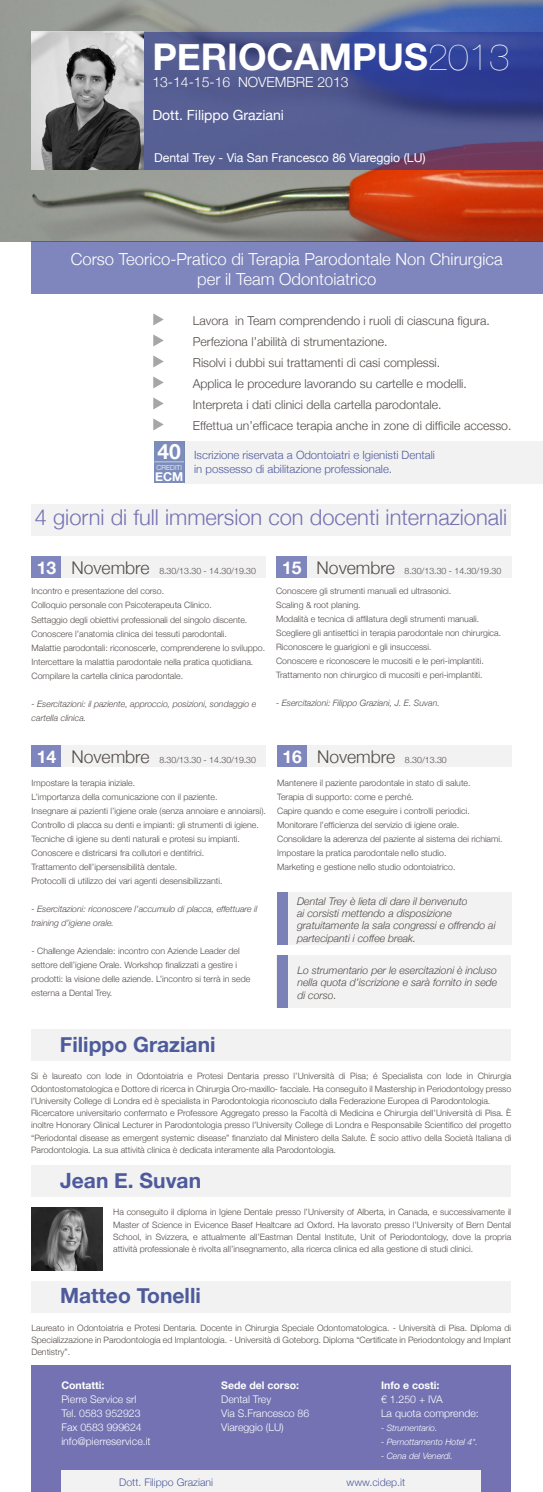
<style>
.page{position:relative;width:543px;height:1492px;background:#fff}
.page>*{position:absolute;margin:0;border:0;box-sizing:border-box;transform-origin:0 0}
.t1{font:700 36.75px "Helvetica Neue";color:#fff}
.t2{font:300 21.88px "Helvetica Neue";color:#7472b3}
.t3{font:700 21px "Helvetica Neue";color:#4d5a9b}
.t4{font:700 21px "Helvetica Neue";color:#fff}
.t5{font:700 17.5px "Helvetica Neue";color:#fff}
.t6{font:300 16.62px/19.9px "Helvetica Neue";color:#fff;text-align:center}
.t7{font:300 14px "Helvetica Neue";color:#fff}
.t8{font:14px "Helvetica Neue";color:#fff}
.t9{font:300 12.25px/21px "Helvetica Neue";color:#524b48}
.t10{font:12.25px "Helvetica Neue";color:#fff}
.t11{font:700 12.25px "Helvetica Neue";color:#fff}
.t12{font:300 11.38px/13.7px "Helvetica Neue";color:#4f5b9e}
.t13{font:italic 300 10.5px/12.2px "Helvetica Neue";color:#524b48}
.t14{font:300 10.5px/14px "Helvetica Neue";color:#fff}
.t15{font:700 10.5px "Helvetica Neue";color:#fff}
.t16{font:300 10.5px "Helvetica Neue";color:#4f5b9e}
.t17{font:300 8.75px/14px "Helvetica Neue";color:#524b48}
.t18{font:italic 300 8.75px/14px "Helvetica Neue";color:#524b48}
.t19{font:italic 300 8.75px "Helvetica Neue";color:#fff}
.t20{font:300 7px "Helvetica Neue";color:#fff}
.s1{font-weight:200}
.s2{font-size:17.5px}
</style>
<div class="page">
<img style="left:0;top:0;width:542px;height:242px">
<img style="left:32px;top:32px;width:112px;height:137px">
<svg style="left:144px;top:32px;width:398px;height:138px;background:#4b528d"></svg>
<div style="left:32px;top:242px;width:510px;height:52px;background:#7f86bd"></div>
<div style="left:277px;top:892px;width:234px;height:52px;background:#f2f2f2"></div>
<div style="left:276px;top:955px;width:235px;height:52px;background:#f2f2f2"></div>
<div style="left:31px;top:1166px;width:480px;height:31px;background:#f2f2f2"></div>
<div style="left:31px;top:1029px;width:480px;height:31px;background:#f2f2f2"></div>
<div style="left:31px;top:1281px;width:480px;height:31px;background:#f2f2f2"></div>
<div style="left:31px;top:504px;width:480px;height:32px;background:#f2f2f2"></div>
<div style="left:277px;top:746px;width:30px;height:21px;background:#7f86bd"></div>
<div style="left:31px;top:746px;width:31px;height:21px;background:#7f86bd"></div>
<div style="left:31px;top:557px;width:31px;height:21px;background:#7f86bd"></div>
<div style="left:276px;top:557px;width:31px;height:21px;background:#7f86bd"></div>
<div style="left:307px;top:746px;width:204px;height:21px;background:#f2f2f2"></div>
<div style="left:62px;top:746px;width:204px;height:21px;background:#f2f2f2"></div>
<div style="left:62px;top:557px;width:204px;height:21px;background:#f2f2f2"></div>
<div style="left:307px;top:557px;width:204px;height:21px;background:#f2f2f2"></div>
<svg style="left:153px;top:334px;width:11px;height:12px"></svg>
<svg style="left:153px;top:313px;width:11px;height:12px"></svg>
<svg style="left:153px;top:355px;width:11px;height:12px"></svg>
<svg style="left:153px;top:376px;width:11px;height:12px"></svg>
<svg style="left:153px;top:397px;width:11px;height:12px"></svg>
<svg style="left:153px;top:418px;width:11px;height:12px"></svg>
<img style="left:32px;top:1207px;width:71px;height:63px">
<div style="left:277px;top:892px;width:11px;height:52px;background:#7a81b7"></div>
<div style="left:276px;top:955px;width:11px;height:52px;background:#7a81b7"></div>
<div style="left:184px;top:441px;width:358px;height:42px;background:#f2f2f2"></div>
<div style="left:154px;top:461px;width:30px;height:22px;background:#7c8cbb"></div>
<div style="left:154px;top:441px;width:30px;height:21px;background:#7c8cbb"></div>
<hr style="left:154px;top:461px;width:30px;height:1px;background:#fff">
<div style="left:32px;top:1365px;width:479px;height:126px;background:#7472b3"></div>
<div style="left:61px;top:1470px;width:419px;height:22px;background:#f2f2f2"></div>
<h1 class="t1" style="left:152px;top:28px;width:358px">PERIOCAMPUS<span class="s1">2013</span></h1>
<h3 class="t7" style="left:152px;top:70px;width:198px">13-14-15-16 NOVEMBRE 2013</h3>
<h3 class="t8" style="left:152px;top:105px;width:133px">Dott. Filippo Graziani</h3>
<h3 class="t10" style="left:154px;top:149px;width:273px">Dental Trey - Via San Francesco 86 Viareggio (LU)</h3>
<h3 class="t6" style="left:71px;top:248px;width:433px">Corso Teorico-Pratico di Terapia Parodontale Non Chirurgica per il Team Odontoiatrico</h3>
<h3 class="t4" style="left:157px;top:435px;width:25px">40</h3>
<p class="t20" style="left:156px;top:462px;width:27px">CREDITI</p>
<h3 class="t11" style="left:155px;top:467px;width:30px">ECM</h3>
<p class="t9" style="left:193px;top:310px;width:320px">Lavora in Team comprendendo i ruoli di ciascuna figura.<br>Perfeziona l’abilità di strumentazione.<br>Risolvi i dubbi sui trattamenti di casi complessi.<br>Applica le procedure lavorando su cartelle e modelli.<br>Interpreta i dati clinici della cartella parodontale.<br>Effettua un’efficace terapia anche in zone di difficile accesso.</p>
<h3 class="t12" style="left:194px;top:447px;width:242px">Iscrizione riservata a Odontoiatri e Igienisti Dentali in possesso di abilitazione professionale.</h3>
<h2 class="t2" style="left:35px;top:500px;width:473px">4 giorni di full immersion con docenti internazionali</h2>
<h3 class="t5" style="left:37px;top:554px;width:21px">13</h3>
<h3 class="t5" style="left:282px;top:554px;width:21px">15</h3>
<p class="t17" style="left:71px;top:563px;width:186px"><span class="s2">Novembre</span> 8.30/13.30 - 14.30/19.30</p>
<p class="t17" style="left:316px;top:563px;width:186px"><span class="s2">Novembre</span> 8.30/13.30 - 14.30/19.30</p>
<p class="t17" style="left:276px;top:584px;width:226px">Conoscere gli strumenti manuali ed ultrasonici.<br>Scaling &amp; root planing.<br>Modalità e tecnica di affilatura degli strumenti manuali.<br>Scegliere gli antisettici in terapia parodontale non chirurgica.<br>Riconoscere le guarigioni e gli insuccessi.<br>Conoscere e riconoscere le mucositi e le peri-implantiti.<br>Trattamento non chirurgico di mucositi e peri-implantiti.</p>
<p class="t18" style="left:276px;top:696px;width:165px">- Esercitazioni: Filippo Graziani, J. E. Suvan.</p>
<p class="t17" style="left:32px;top:584px;width:235px">Incontro e presentazione del corso.<br>Colloquio personale con Psicoterapeuta Clinico.<br>Settaggio degli obiettivi professionali del singolo discente.<br>Conoscere l’anatomia clinica dei tessuti parodontali.<br>Malattie parodontali: riconoscerle, comprenderene lo sviluppo.<br>Intercettare la malattia parodontale nella pratica quotidiana.<br>Compilare la cartella clinica parodontale.</p>
<p class="t18" style="left:32px;top:696px;width:226px">- Esercitazioni: il paziente, approccio, posizioni, sondaggio e cartella clinica.</p>
<h3 class="t5" style="left:37px;top:743px;width:21px">14</h3>
<h3 class="t5" style="left:282px;top:743px;width:21px">16</h3>
<p class="t17" style="left:71px;top:752px;width:186px"><span class="s2">Novembre</span> 8.30/13.30 - 14.30/19.30</p>
<p class="t17" style="left:317px;top:752px;width:131px"><span class="s2">Novembre</span> 8.30/13.30</p>
<p class="t17" style="left:32px;top:775px;width:236px">Impostare la terapia iniziale.<br>L’importanza della comunicazione con il paziente.<br>Insegnare ai pazienti l’igiene orale (senza annoiare e annoiarsi).<br>Controllo di placca su denti e impianti: gli strumenti di igiene.<br>Tecniche di igiene su denti naturali e protesi su impianti.<br>Conoscere e districarsi fra collutori e dentifrici.<br>Trattamento dell’ipersensibilità dentale.<br>Protocolli di utilizzo dei vari agenti desensibilizzanti.</p>
<p class="t18" style="left:32px;top:901px;width:227px">- Esercitazioni: riconoscere l’accumulo di placca, effettuare il training d’igiene orale.</p>
<p class="t17" style="left:32px;top:943px;width:220px">- Challenge Aziendale: incontro con Aziende Leader del settore dell’igiene Orale. Workshop finalizzati a gestire i prodotti: la visione delle aziende. L’incontro si terrà in sede esterna a Dental Trey.</p>
<p class="t17" style="left:277px;top:775px;width:227px">Mantenere il paziente parodontale in stato di salute.<br>Terapia di supporto: come e perché.<br>Capire quando e come eseguire i controlli periodici.<br>Monitorare l’efficienza del servizio di igiene orale.<br>Consolidare la aderenza del paziente al sistema dei richiami.<br>Impostare la pratica parodontale nello studio.<br>Marketing e gestione nello studio odontoiatrico.</p>
<p class="t13" style="left:297px;top:894px;width:200px">Dental Trey è lieta di dare il benvenuto<br>ai corsisti mettendo a disposizione gratuitamente la sala congressi e offrendo ai partecipanti i coffee break.</p>
<p class="t13" style="left:297px;top:964px;width:201px;text-align:justify">Lo strumentario per le esercitazioni è incluso nella quota d’iscrizione e sarà fornito in sede di corso.</p>
<h3 class="t3" style="left:60px;top:1028px;width:157px">Filippo Graziani</h3>
<p class="t17" style="left:31px;top:1069px;width:481px;line-height:12.2px">Si è laureato con lode in Odontoiatria e Protesi Dentaria presso l’Università di Pisa; é Specialista con lode in Chirurgia Odontostomatologica e Dottore di ricerca in Chirurgia Oro-maxillo- facciale. Ha conseguito il Mastership in Periodontology presso l’University College di Londra ed è specialista in Parodontologia riconosciuto dalla Federazione Europea di Parodontologia.<br>Ricercatore universitario confermato e Professore Aggregato presso la Facoltà di Medicina e Chirurgia dell’Università di Pisa. È inoltre Honorary Clinical Lecturer in Parodontologia presso l’University College di Londra e Responsabile Scientifico del progetto “Periodontal disease as emergent systemic disease” finanziato dal Ministero della Salute. È socio attivo della Società Italiana di Parodontologia. La sua attività clinica è dedicata interamente alla Parodontologia.</p>
<h3 class="t3" style="left:60px;top:1164px;width:142px">Jean E. Suvan</h3>
<p class="t17" style="left:113px;top:1206px;width:399px;line-height:12.2px;text-align:justify">Ha conseguito il diploma in Igiene Dentale presso l’University of Alberta, in Canada, e successivamente il Master of Science in Evicence Basef Healtcare ad Oxford. Ha lavorato presso l’University of Bern Dental School, in Svizzera, e attualmente all’Eastman Dental Institute, Unit of Periodontology, dove la propria attività professionale è rivolta all’insegnamento, alla ricerca clinica ed alla gestione di studi clinici.</p>
<h3 class="t3" style="left:60px;top:1279px;width:142px">Matteo Tonelli</h3>
<p class="t17" style="left:31px;top:1321px;width:481px;line-height:12.2px;text-align:justify">Laureato in Odontoiatria e Protesi Dentaria. Docente in Chirurgia Speciale Odontomatologica. - Università di Pisa. Diploma di Specializzazione in Parodontologia ed Implantologia. - Università di Goteborg. Diploma “Certificate in Periodontology and Implant Dentistry”.</p>
<p class="t15" style="left:61px;top:1377px;width:45px">Contatti:</p>
<p class="t14" style="left:61px;top:1392px;width:91px">Pierre Service srl<br>Tel. 0583 952923<br>Fax 0583 999624 info@pierreservice.it</p>
<p class="t15" style="left:221px;top:1377px;width:79px">Sede del corso:</p>
<p class="t14" style="left:221px;top:1392px;width:90px">Dental Trey<br>Via S.Francesco 86<br>Viareggio (LU)</p>
<p class="t15" style="left:381px;top:1377px;width:60px">Info e costi:</p>
<p class="t14" style="left:381px;top:1392px;width:99px">€ 1.250 + IVA<br>La quota comprende:</p>
<p class="t19" style="left:381px;top:1421px;width:58px">- Strumentario.</p>
<p class="t19" style="left:381px;top:1435px;width:98px">- Pernottamento Hotel 4*.</p>
<p class="t19" style="left:381px;top:1449px;width:73px">- Cena del Venerdì.</p>
<p class="t16" style="left:119px;top:1473px;width:95px">Dott. Filippo Graziani</p>
<p class="t16" style="left:346px;top:1473px;width:60px">www.cidep.it</p>
</div>
